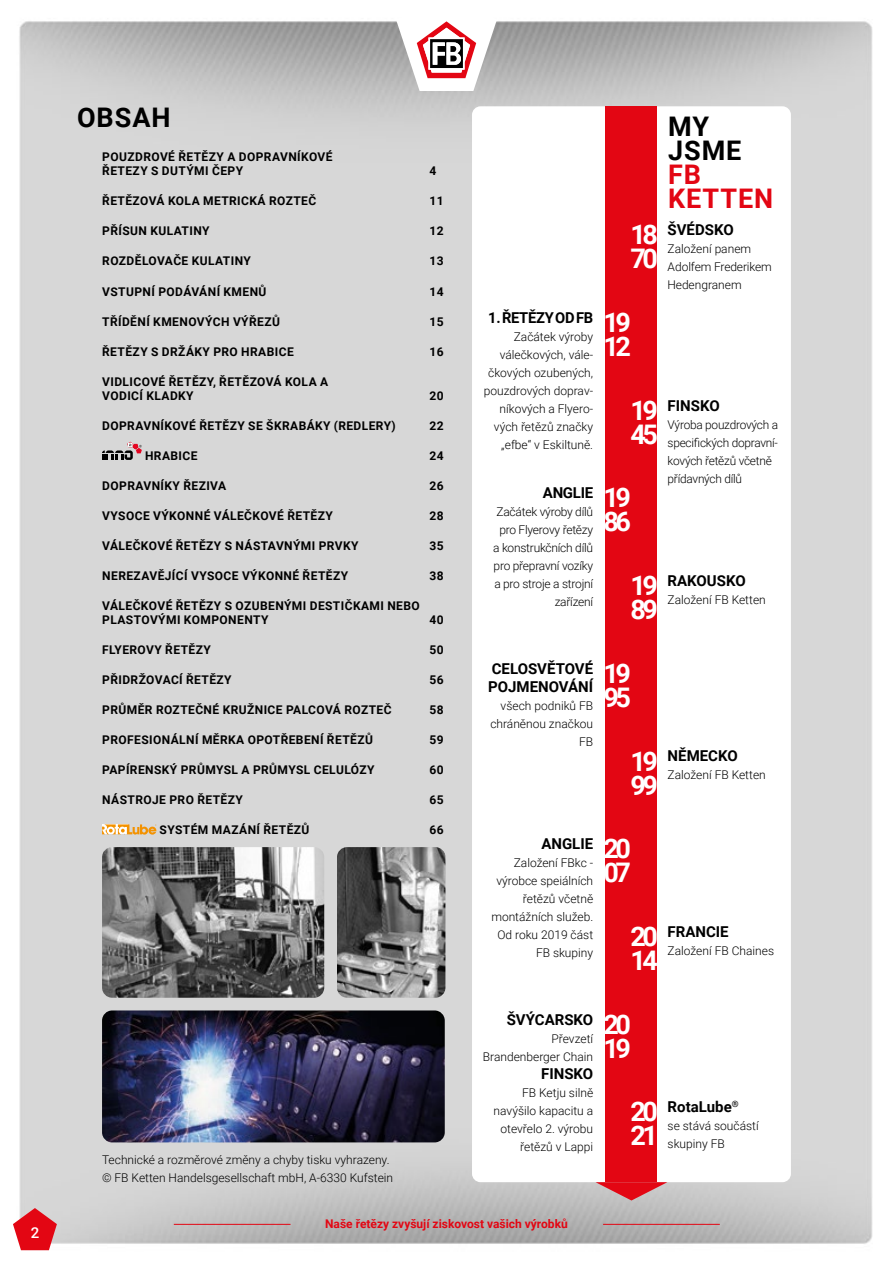
<style>
.page{position:relative;width:893px;height:1263px;background:#fff}
.page>*{position:absolute;margin:0;border:0;box-sizing:border-box;transform-origin:0 0}
.t1{font:700 27px/24px "Roboto";letter-spacing:-.135em;color:#fff}
.t2{font:700 27px/24px "Roboto";letter-spacing:.035em;color:#000}
.t3{font:700 27px/24px "Roboto";letter-spacing:.035em;color:#e30613}
.t4{font:700 15px/18px "Roboto";color:#000}
.t5{font:700 15px "Roboto";letter-spacing:-.02em;color:#000}
.t6{font:500 15px "Roboto";color:#fff}
.t7{font:700 12px/14.4px "Roboto";letter-spacing:.035em;color:#000}
.t8{font:300 12px/18px "Roboto";color:#000;text-align:right}
.t9{font:300 12px/18px "Roboto";letter-spacing:-.02em;color:#000;text-align:right}
.t10{font:700 12px "Roboto";color:#e30613}
</style>
<div class="page">
<hr style="left:174px;top:1224px;width:117px;height:1px;background:#e30613">
<hr style="left:603px;top:1224px;width:117px;height:1px;background:#e30613">
<svg style="left:396px;top:21px;width:101px;height:70px"></svg>
<svg style="left:13px;top:1208px;width:44px;height:42px;background:#e44a53"></svg>
<div style="left:606px;top:106px;width:51px;height:1076px;background:#e30613"></div>
<svg style="left:595px;top:1182px;width:72px;height:18px"></svg>
<img style="left:102px;top:1010px;width:343px;height:132px">
<svg style="left:102px;top:442px;width:40px;height:18px"></svg>
<svg style="left:102px;top:824px;width:55px;height:11px"></svg>
<img style="left:102px;top:847px;width:222px;height:151px">
<img style="left:337px;top:847px;width:108px;height:151px">
<p class="t6" style="left:31px;top:1222px;width:10px">2</p>
<h1 class="t2" style="left:77px;top:104px;width:95px">OBSAH</h1>
<h1 class="t2" style="left:668px;top:113px;width:75px">MY<br>JSME</h1>
<h1 class="t3" style="left:668px;top:161px;width:107px">FB<br>KETTEN</h1>
<p class="t4" style="left:668px;top:220px;width:68px">ŠVÉDSKO</p>
<p class="t8" style="left:668px;top:240px;width:106px;text-align:left">Založení panem<br>Adolfem Frederikem<br>Hedengranem</p>
<p class="t7" style="left:102px;top:149px;width:232px">POUZDROVÉ ŘETĚZY A DOPRAVNÍKOVÉ<br>ŘETEZY S DUTÝMI ČEPY</p>
<p class="t7" style="left:429px;top:164px;width:8px">4</p>
<p class="t7" style="left:102px;top:194px;width:215px">ŘETĚZOVÁ KOLA METRICKÁ ROZTEČ</p>
<p class="t7" style="left:429px;top:194px;width:16px">11</p>
<p class="t7" style="left:102px;top:224px;width:109px">PŘÍSUN KULATINY</p>
<p class="t7" style="left:429px;top:224px;width:16px">12</p>
<p class="t7" style="left:102px;top:254px;width:150px">ROZDĚLOVAČE KULATINY</p>
<p class="t7" style="left:429px;top:254px;width:16px">13</p>
<p class="t7" style="left:102px;top:284px;width:166px">VSTUPNÍ PODÁVÁNÍ KMENŮ</p>
<p class="t7" style="left:429px;top:284px;width:16px">14</p>
<p class="t7" style="left:102px;top:314px;width:179px">TŘÍDĚNÍ KMENOVÝCH VÝŘEZŮ</p>
<p class="t7" style="left:429px;top:314px;width:16px">15</p>
<p class="t7" style="left:102px;top:344px;width:193px">ŘETĚZY S DRŽÁKY PRO HRABICE</p>
<p class="t7" style="left:429px;top:344px;width:16px">16</p>
<p class="t7" style="left:102px;top:374px;width:227px">VIDLICOVÉ ŘETĚZY, ŘETĚZOVÁ KOLA A<br>VODICÍ KLADKY</p>
<h1 class="t1" style="left:630px;top:222px;width:29px">18<br>70</h1>
<p class="t5" style="left:488px;top:307px;width:107px">1. ŘETĚZY OD FB</p>
<p class="t8" style="left:484px;top:327px;width:111px">Začátek výroby válečkových, vále&shy;čkových ozubených, pouzdrových doprav&shy;níkových a Flyero&shy;vých řetězů značky „efbe“ v Eskiltuně.</p>
<p class="t4" style="left:543px;top:483px;width:52px">ANGLIE</p>
<p class="t9" style="left:493px;top:503px;width:102px">Začátek výroby dílů pro Flyerovy řetězy a konstrukčních dílů pro přepravní vozíky a pro stroje a strojní zařízení</p>
<h1 class="t1" style="left:604px;top:309px;width:29px">19<br>12</h1>
<p class="t7" style="left:429px;top:388px;width:16px">20</p>
<p class="t4" style="left:668px;top:396px;width:54px">FINSKO</p>
<p class="t9" style="left:668px;top:415px;width:112px;text-align:left">Výroba pouzdrových a specifických dopravní&shy;kových řetězů včetně přídavných dílů</p>
<h1 class="t1" style="left:630px;top:397px;width:29px">19<br>45</h1>
<p class="t7" style="left:102px;top:418px;width:295px">DOPRAVNÍKOVÉ ŘETĚZY SE ŠKRABÁKY (REDLERY)</p>
<p class="t7" style="left:429px;top:418px;width:16px">22</p>
<p class="t7" style="left:145px;top:448px;width:54px">HRABICE</p>
<p class="t7" style="left:429px;top:448px;width:16px">24</p>
<p class="t7" style="left:102px;top:478px;width:125px">DOPRAVNÍKY ŘEZIVA</p>
<p class="t7" style="left:429px;top:478px;width:16px">26</p>
<p class="t7" style="left:102px;top:508px;width:232px">VYSOCE VÝKONNÉ VÁLEČKOVÉ ŘETĚZY</p>
<p class="t7" style="left:429px;top:508px;width:16px">28</p>
<p class="t7" style="left:102px;top:538px;width:258px">VÁLEČKOVÉ ŘETĚZY S NÁSTAVNÝMI PRVKY</p>
<p class="t7" style="left:429px;top:538px;width:16px">35</p>
<p class="t7" style="left:102px;top:568px;width:247px">NEREZAVĚJÍCÍ VYSOCE VÝKONNÉ ŘETĚZY</p>
<p class="t7" style="left:429px;top:568px;width:16px">38</p>
<p class="t7" style="left:102px;top:598px;width:319px">VÁLEČKOVÉ ŘETĚZY S OZUBENÝMI DESTIČKAMI NEBO<br>PLASTOVÝMI KOMPONENTY</p>
<h1 class="t1" style="left:604px;top:485px;width:29px">19<br>86</h1>
<p class="t4" style="left:668px;top:571px;width:80px">RAKOUSKO</p>
<p class="t8" style="left:668px;top:590px;width:100px">Založení FB Ketten</p>
<h1 class="t1" style="left:630px;top:572px;width:29px">19<br>89</h1>
<p class="t7" style="left:429px;top:612px;width:16px">40</p>
<p class="t7" style="left:102px;top:642px;width:110px">FLYEROVY ŘETĚZY</p>
<p class="t7" style="left:429px;top:642px;width:16px">50</p>
<p class="t7" style="left:102px;top:672px;width:131px">PŘIDRŽOVACÍ ŘETĚZY</p>
<p class="t7" style="left:429px;top:672px;width:16px">56</p>
<p class="t7" style="left:102px;top:702px;width:291px">PRŮMĚR ROZTEČNÉ KRUŽNICE PALCOVÁ ROZTEČ</p>
<p class="t7" style="left:429px;top:702px;width:16px">58</p>
<p class="t7" style="left:102px;top:732px;width:272px">PROFESIONÁLNÍ MĚRKA OPOTŘEBENÍ ŘETĚZŮ</p>
<p class="t7" style="left:429px;top:732px;width:16px">59</p>
<p class="t7" style="left:102px;top:762px;width:274px">PAPÍRENSKÝ PRŮMYSL A PRŮMYSL CELULÓZY</p>
<p class="t7" style="left:429px;top:762px;width:16px">60</p>
<p class="t7" style="left:102px;top:792px;width:142px">NÁSTROJE PRO ŘETĚZY</p>
<p class="t7" style="left:429px;top:792px;width:16px">65</p>
<p class="t7" style="left:160px;top:822px;width:151px">SYSTÉM MAZÁNÍ ŘETĚZŮ</p>
<p class="t7" style="left:429px;top:822px;width:16px">66</p>
<p class="t4" style="left:488px;top:659px;width:107px">CELOSVĚTOVÉ<br>POJMENOVÁNÍ</p>
<p class="t8" style="left:490px;top:696px;width:104px">všech podniků FB chráněnou značkou<br>FB</p>
<h1 class="t1" style="left:604px;top:660px;width:29px">19<br>95</h1>
<h1 class="t1" style="left:630px;top:748px;width:29px">19<br>99</h1>
<p class="t4" style="left:668px;top:746px;width:72px">NĚMECKO</p>
<p class="t8" style="left:668px;top:766px;width:100px">Založení FB Ketten</p>
<p class="t4" style="left:541px;top:834px;width:53px">ANGLIE</p>
<p class="t8" style="left:491px;top:853px;width:103px">Založení FBkc - výrobce speiálních řetězů včetně montážních služeb.<br>Od roku 2019 část<br>FB skupiny</p>
<h1 class="t1" style="left:604px;top:835px;width:29px">20<br>07</h1>
<h1 class="t1" style="left:630px;top:923px;width:29px">20<br>14</h1>
<p class="t4" style="left:668px;top:922px;width:63px">FRANCIE</p>
<p class="t8" style="left:668px;top:941px;width:108px">Založení FB Chaines</p>
<p class="t8" style="left:102px;top:1150px;width:293px;text-align:left">Technické a rozměrové změny a chyby tisku vyhrazeny. © FB Ketten Handelsgesellschaft mbH, A-6330 Kufstein</p>
<p class="t4" style="left:507px;top:1010px;width:88px">ŠVÝCARSKO</p>
<p class="t8" style="left:483px;top:1029px;width:112px">Převzetí<br>Brandenberger Chain</p>
<p class="t4" style="left:541px;top:1064px;width:54px">FINSKO</p>
<p class="t8" style="left:494px;top:1083px;width:101px">FB Ketju silně navýšilo kapacitu a otevřelo 2. výrobu řetězů v Lappi</p>
<h1 class="t1" style="left:604px;top:1011px;width:29px">20<br>19</h1>
<h1 class="t1" style="left:630px;top:1099px;width:29px">20<br>21</h1>
<p class="t4" style="left:668px;top:1097px;width:72px">RotaLube<sup>®</sup></p>
<p class="t8" style="left:668px;top:1116px;width:93px;text-align:left">se stává součástí skupiny FB</p>
<p class="t10" style="left:325px;top:1215px;width:244px">Naše řetězy zvyšují ziskovost vašich výrobků</p>
</div>
